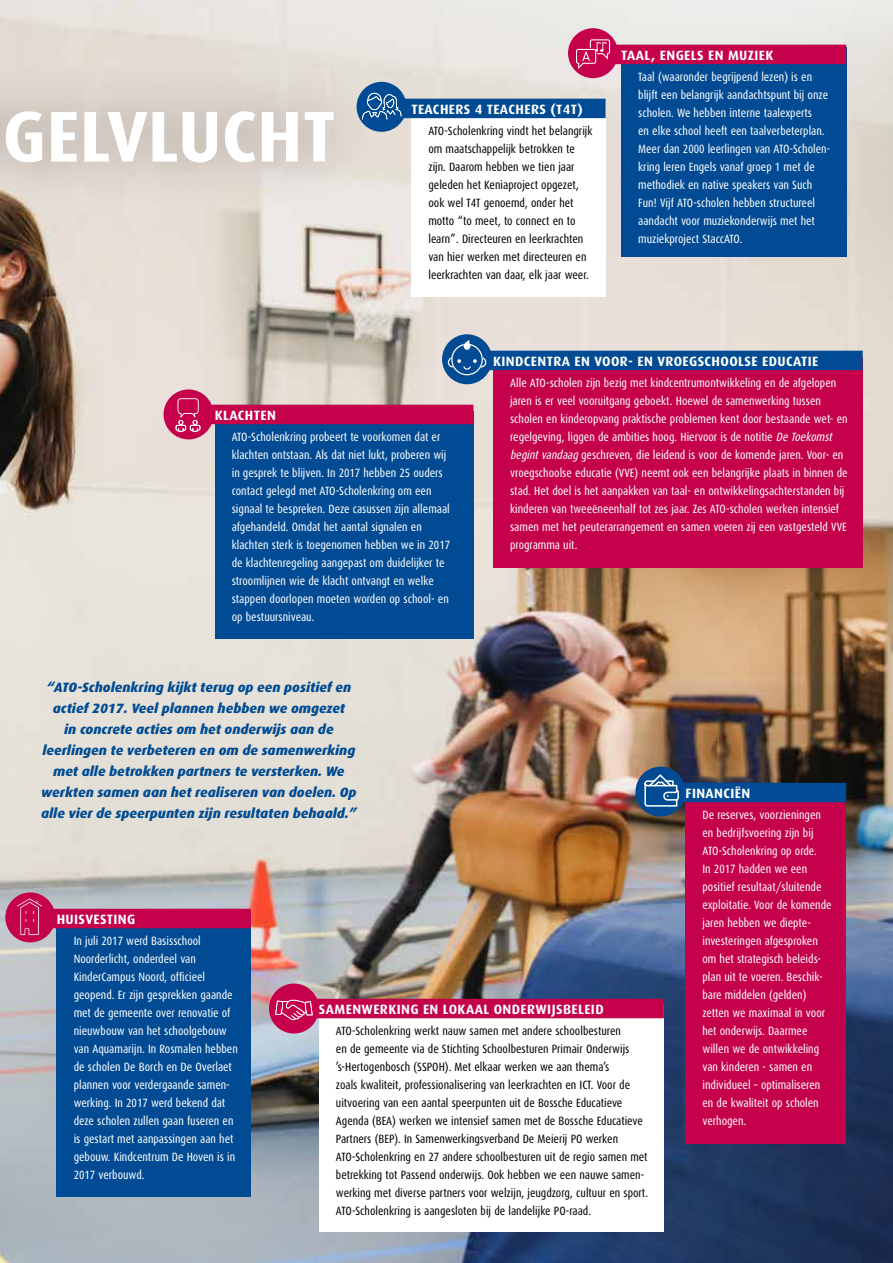
<style>
.page{position:relative;width:893px;height:1263px;background:#fff}
.page>*{position:absolute;margin:0;border:0;box-sizing:border-box;transform-origin:0 0}
.t1{font:700 72px "Dax";color:#fff}
.t2{font:italic 800 13.5px/21px "Dax";color:#004b93;text-align:center}
.t3{font:700 13.5px "Dax";letter-spacing:.03em;color:#fff}
.t4{font:12px/18px "Dax Condensed";color:#fff}
.t5{font:12px/18px "Dax Condensed";color:#000}
.s1{font-style:italic}
</style>
<div class="page">
<img style="left:0;top:0;width:893px;height:1263px">
<div style="left:0;top:62px;width:379px;height:150px;background:#000;opacity:.28"></div>
<div style="left:319px;top:1005px;width:345px;height:227px;background:#fff"></div>
<div style="left:302px;top:999px;width:362px;height:19px;background:#c4014a"></div>
<div style="left:411px;top:102px;width:195px;height:195px;background:#fff"></div>
<div style="left:394px;top:99px;width:212px;height:19px;background:#004b93"></div>
<div style="left:621px;top:47px;width:225px;height:210px;background:#004b93"></div>
<div style="left:604px;top:45px;width:242px;height:19px;background:#c4014a"></div>
<div style="left:215px;top:411px;width:258px;height:228px;background:#004b93"></div>
<div style="left:198px;top:405px;width:275px;height:19px;background:#c4014a"></div>
<div style="left:57px;top:914px;width:194px;height:283px;background:#004b93"></div>
<div style="left:40px;top:909px;width:211px;height:19px;background:#c4014a"></div>
<div style="left:685px;top:786px;width:161px;height:358px;background:#c4014a"></div>
<div style="left:668px;top:783px;width:178px;height:19px;background:#004b93"></div>
<div style="left:493px;top:357px;width:370px;height:211px;background:#c4014a"></div>
<div style="left:476px;top:351px;width:387px;height:19px;background:#004b93"></div>
<div style="left:5px;top:892px;width:50px;height:50px;background:#c4014a;border-radius:50%"></div>
<div style="left:635px;top:767px;width:50px;height:50px;background:#004b93;border-radius:50%"></div>
<div style="left:442px;top:334px;width:50px;height:50px;background:#004b93;border-radius:50%"></div>
<div style="left:568px;top:28px;width:50px;height:50px;background:#c4014a;border-radius:50%"></div>
<div style="left:269px;top:983px;width:50px;height:50px;background:#c4014a;border-radius:50%"></div>
<div style="left:357px;top:82px;width:49px;height:50px;background:#004b93;border-radius:50%"></div>
<svg style="left:362px;top:93px;width:40px;height:26px"></svg>
<div style="left:164px;top:389px;width:49px;height:50px;background:#c4014a;border-radius:50%"></div>
<svg style="left:176px;top:398px;width:24px;height:34px"></svg>
<svg style="left:275px;top:999px;width:38px;height:21px"></svg>
<svg style="left:17px;top:898px;width:26px;height:38px"></svg>
<svg style="left:576px;top:39px;width:34px;height:30px"></svg>
<svg style="left:644px;top:773px;width:36px;height:34px"></svg>
<svg style="left:448px;top:340px;width:38px;height:35px"></svg>
<h1 class="t1" style="left:3px;top:96px;width:335px">GELVLUCHT</h1>
<p class="t3" style="left:411px;top:101px;width:173px">TEACHERS 4 TEACHERS (T4T)</p>
<p class="t5" style="left:428px;top:122px;width:166px">ATO-Scholenkring vindt het belangrijk om maatschappelijk betrokken te zijn. Daarom hebben we tien jaar geleden het Keniaproject opgezet, ook wel T4T genoemd, onder het motto “to meet, to connect en to learn”. Directeuren en leerkrachten van hier werken met directeuren en leerkrachten van daar, elk jaar weer.</p>
<p class="t3" style="left:621px;top:47px;width:154px">TAAL, ENGELS EN MUZIEK</p>
<p class="t4" style="left:638px;top:68px;width:194px">Taal (waaronder begrijpend lezen) is en blijft een belangrijk aandachtspunt bij onze scholen. We hebben interne taalexperts<br>en elke school heeft een taalverbeterplan.<br>Meer dan 2000 leerlingen van ATO-Scholen&shy;kring leren Engels vanaf groep 1 met de methodiek en native speakers van Such Fun! Vijf ATO-scholen hebben structureel aandacht voor muziekonderwijs met het muziekproject StaccATO.</p>
<p class="t3" style="left:215px;top:407px;width:63px">KLACHTEN</p>
<p class="t4" style="left:232px;top:428px;width:220px">ATO-Scholenkring probeert te voorkomen dat er klachten ontstaan. Als dat niet lukt, proberen wij in gesprek te blijven. In 2017 hebben 25 ouders contact gelegd met ATO-Scholenkring om een signaal te bespreken. Deze casussen zijn allemaal afgehandeld. Omdat het aantal signalen en klachten sterk is toegenomen hebben we in 2017 de klachtenregeling aangepast om duidelijker te stroomlijnen wie de klacht ontvangt en welke stappen doorlopen moeten worden op school- en op bestuursniveau.</p>
<p class="t3" style="left:493px;top:353px;width:327px">KINDCENTRA EN VOOR- EN VROEGSCHOOLSE EDUCATIE</p>
<p class="t4" style="left:510px;top:374px;width:339px">Alle ATO-scholen zijn bezig met kindcentrumontwikkeling en de afgelopen jaren is er veel vooruitgang geboekt. Hoewel de samenwerking tussen scholen en kinderopvang praktische problemen kent door bestaande wet- en regelgeving, liggen de ambities hoog. Hiervoor is de notitie <span class="s1">De Toekomst begintvandaag</span> geschreven, die leidend is voor de komende jaren. Voor- en vroegschoolse educatie (VVE) neemt ook een belangrijke plaats in binnen de stad. Het doel is het aanpakken van taal- en ontwikkelingsachterstanden bij kinderen van tweeëneenhalf tot zes jaar. Zes ATO-scholen werken intensief samen met het peuterarrangement en samen voeren zij een vastgesteld VVE programma uit.</p>
<p class="t2" style="left:41px;top:677px;width:317px">“ATO-Scholenkring kijkt terug op een positief en actief 2017. Veel plannen hebben we omgezet<br>in concrete acties om het onderwijs aan de leerlingen te verbeteren en om de samenwerking met alle betrokken partners te versterken. We werkten samen aan het realiseren van doelen. Op alle vier de speerpunten zijn resultaten behaald.”</p>
<p class="t3" style="left:57px;top:911px;width:80px">HUISVESTING</p>
<p class="t4" style="left:74px;top:932px;width:166px">In juli 2017 werd Basisschool<br>Noorderlicht, onderdeel van<br>KinderCampus Noord, officieel geopend. Er zijn gesprekken gaande met de gemeente over renovatie of nieuwbouw van het schoolgebouw van Aquamarijn. In Rosmalen hebben de scholen De Borch en De Overlaet plannen voor verdergaande samen&shy;werking. In 2017 werd bekend dat deze scholen zullen gaan fuseren en is gestart met aanpassingen aan het gebouw. Kindcentrum De Hoven is in<br>2017 verbouwd.</p>
<p class="t3" style="left:319px;top:1001px;width:286px">SAMENWERKING EN LOKAAL ONDERWIJSBELEID</p>
<p class="t5" style="left:336px;top:1022px;width:314px">ATO-Scholenkring werkt nauw samen met andere schoolbesturen<br>en de gemeente via de Stichting Schoolbesturen Primair Onderwijs ’s-Hertogenbosch (SSPOH). Met elkaar werken we aan thema’s<br>zoals kwaliteit, professionalisering van leerkrachten en ICT. Voor de uitvoering van een aantal speerpunten uit de Bossche Educatieve Agenda (BEA) werken we intensief samen met de Bossche Educatieve Partners (BEP). In Samenwerkingsverband De Meierij PO werken ATO-Scholenkring en 27 andere schoolbesturen uit de regio samen met betrekking tot Passend onderwijs. Ook hebben we een nauwe samen&shy;werking met diverse partners voor welzijn, jeugdzorg, cultuur en sport.<br>ATO-Scholenkring is aangesloten bij de landelijke PO-raad.</p>
<p class="t3" style="left:685px;top:785px;width:66px">FINANCIËN</p>
<p class="t4" style="left:702px;top:806px;width:131px">De reserves, voorzieningen en bedrijfsvoering zijn bij<br>ATO-Scholenkring op orde.<br>In 2017 hadden we een positief resultaat/sluitende exploitatie. Voor de komende jaren hebben we diepte&shy;investeringen afgesproken om het strategisch beleids&shy;plan uit te voeren. Beschik&shy;bare middelen (gelden) zetten we maximaal in voor het onderwijs. Daarmee willen we de ontwikkeling van kinderen - samen en individueel – optimaliseren en de kwaliteit op scholen verhogen.</p>
</div>
